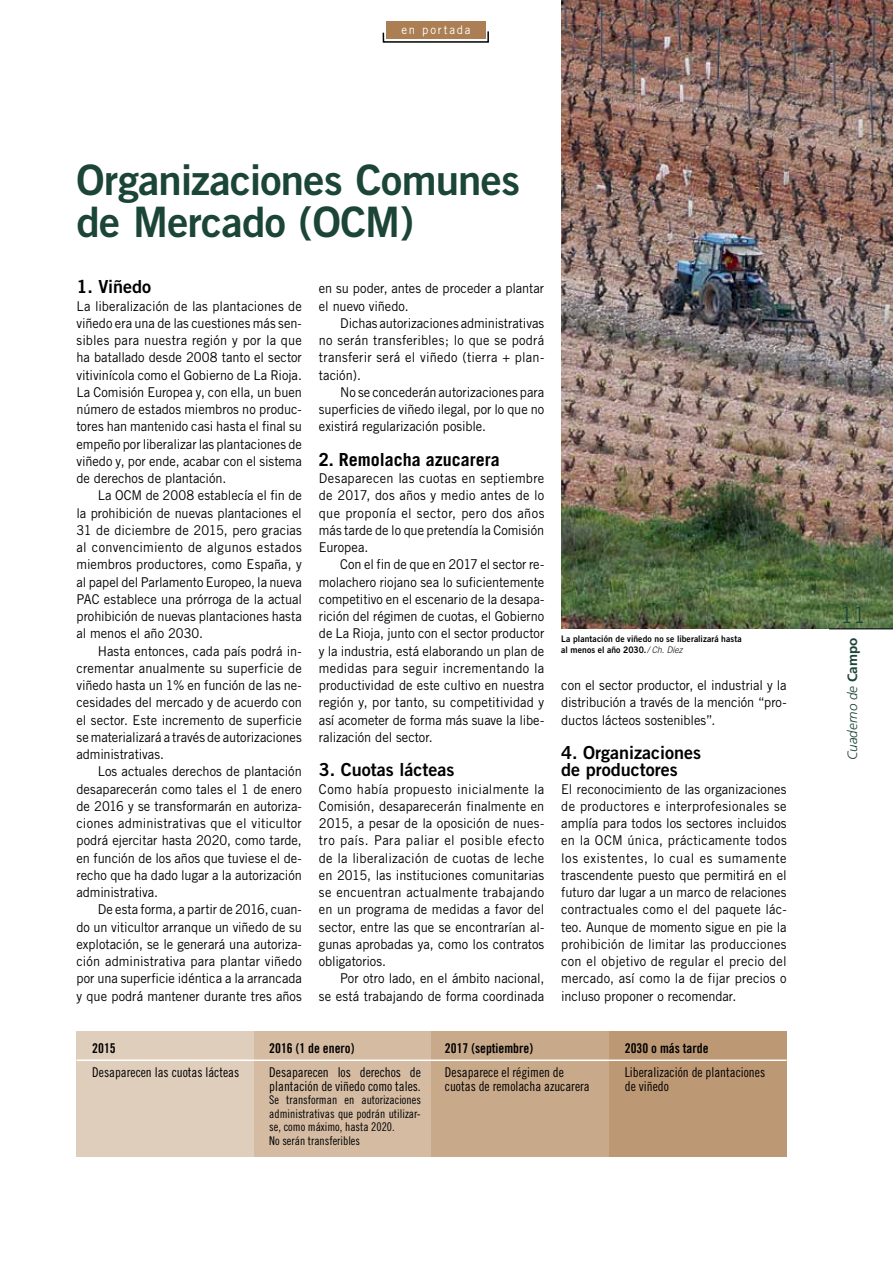
<style>
.page{position:relative;width:893px;height:1263px;background:#fff}
.page>*{position:absolute;margin:0;border:0;box-sizing:border-box;transform-origin:0 0}
.t1{font:42px/42px "Trade Gothic Bold Two";letter-spacing:-.015em;color:#1b4536}
.t2{font:300 22.5px "Trade Gothic";color:#1c4535}
.t3{font:18px/17.2px "Trade Gothic Bold Two";color:#000}
.t4{font:700 18px "Trade Gothic";color:#000}
.t5{font:13.5px/17.2px "Trade Gothic";color:#000;text-align:justify;scale:.95 1}
.t6{font:13.5px/13.5px "Trade Gothic Cond Eighteen";color:#000}
.t7{font:13.5px "Trade Gothic Bold Cond Twenty";color:#000}
.t8{font:italic 300 13.5px "Frutiger";color:#1c4535}
.t9{font:12px/13.5px "Trade Gothic Cond Eighteen";color:#000}
.t10{font:12px "Trade Gothic";letter-spacing:.155em;color:#fff;scale:.95 1}
.t11{font:9px/11.2px "Trade Gothic Bold Two";letter-spacing:.01em;color:#000;scale:.95 1}
.s1{font-family:"Trade Gothic";font-weight:300;font-style:italic}
.s2{font-weight:700;font-style:normal}
</style>
<div class="page">
<svg style="left:382px;top:30px;width:107px;height:13px"></svg>
<div style="left:386px;top:21px;width:99px;height:18px;background:#ab7e54"></div>
<div style="left:77px;top:1031px;width:177px;height:126px;background:#e0cebc"></div>
<div style="left:254px;top:1031px;width:178px;height:126px;background:#d4bba2"></div>
<div style="left:432px;top:1031px;width:177px;height:126px;background:#c8a98a"></div>
<div style="left:609px;top:1031px;width:178px;height:126px;background:#bd9874"></div>
<img style="left:561px;top:0;width:332px;height:628px">
<hr style="left:77px;top:1059px;width:710px;height:2px;background:#fff">
<hr style="left:829px;top:628px;width:64px;height:1px;background:#000">
<p class="t10" style="left:401px;top:23px;width:74px">en portada</p>
<h1 class="t1" style="left:77px;top:158px;width:445px">Organizaciones Comunes de Mercado (OCM)</h1>
<h3 class="t3" style="left:77px;top:278px;width:76px">1. Viñedo</h3>
<p class="t5" style="left:77px;top:297px;width:239px">La liberalización de las plantaciones de viñedo era una de las cuestiones más sen&shy;sibles para nuestra región y por la que ha batallado desde 2008 tanto el sector vitivinícola como el Gobierno de La Rioja.<br>La Comisión Europea y, con ella, un buen número de estados miembros no produc&shy;tores han mantenido casi hasta el final su empeño por liberalizar las plantaciones de viñedo y, por ende, acabar con el sistema de derechos de plantación.</p>
<p class="t5" style="left:77px;top:487px;width:239px;text-indent:21px">La OCM de 2008 establecía el fin de la prohibición de nuevas plantaciones el 31 de diciembre de 2015, pero gracias al convencimiento de algunos estados miembros productores, como España, y al papel del Parlamento Europeo, la nueva PAC establece una prórroga de la actual prohibición de nuevas plantaciones hasta al menos el año 2030.</p>
<p class="t5" style="left:77px;top:642px;width:239px;text-indent:21px">Hasta entonces, cada país podrá in&shy;crementar anualmente su superficie de viñedo hasta un 1% en función de las ne&shy;cesidades del mercado y de acuerdo con el sector. Este incremento de superficie se materializará a través de autorizaciones administrativas.</p>
<p class="t5" style="left:77px;top:763px;width:239px;text-indent:21px">Los actuales derechos de plantación desaparecerán como tales el 1 de enero de 2016 y se transformarán en autoriza&shy;ciones administrativas que el viticultor podrá ejercitar hasta 2020, como tarde, en función de los años que tuviese el de&shy;recho que ha dado lugar a la autorización administrativa.</p>
<p class="t5" style="left:77px;top:901px;width:239px;text-indent:21px">De esta forma, a partir de 2016, cuan&shy;do un viticultor arranque un viñedo de su explotación, se le generará una autoriza&shy;ción administrativa para plantar viñedo por una superficie idéntica a la arrancada y que podrá mantener durante tres años</p>
<p class="t5" style="left:319px;top:280px;width:239px">en su poder, antes de proceder a plantar el nuevo viñedo.</p>
<p class="t5" style="left:319px;top:314px;width:239px;text-indent:21px">Dichas autorizaciones administrativas no serán transferibles; lo que se podrá transferir será el viñedo (tierra + plan&shy;tación).</p>
<p class="t5" style="left:319px;top:383px;width:239px;text-indent:21px">No se concederán autorizaciones para superficies de viñedo ilegal, por lo que no existirá regularización posible.</p>
<h3 class="t4" style="left:319px;top:448px;width:183px">2. Remolacha azucarera</h3>
<p class="t5" style="left:319px;top:469px;width:239px">Desaparecen las cuotas en septiembre de 2017, dos años y medio antes de lo que proponía el sector, pero dos años más tarde de lo que pretendía la Comisión Europea.</p>
<p class="t5" style="left:319px;top:556px;width:239px;text-indent:21px">Con el fin de que en 2017 el sector re&shy;molachero riojano sea lo suficientemente competitivo en el escenario de la desapa&shy;rición del régimen de cuotas, el Gobierno de La Rioja, junto con el sector productor y la industria, está elaborando un plan de medidas para seguir incrementando la productividad de este cultivo en nuestra región y, por tanto, su competitividad y así acometer de forma más suave la libe&shy;ralización del sector.</p>
<h3 class="t3" style="left:319px;top:761px;width:137px">3. Cuotas lácteas</h3>
<p class="t5" style="left:319px;top:780px;width:239px">Como había propuesto inicialmente la Comisión, desaparecerán finalmente en 2015, a pesar de la oposición de nues&shy;tro país. Para paliar el posible efecto de la liberalización de cuotas de leche en 2015, las instituciones comunitarias se encuentran actualmente trabajando en un programa de medidas a favor del sector, entre las que se encontrarían al&shy;gunas aprobadas ya, como los contratos obligatorios.</p>
<p class="t5" style="left:319px;top:970px;width:239px;text-align:right">Por otro lado, en el ámbito nacional,<br>se está trabajando de forma coordinada</p>
<p class="t11" style="left:561px;top:633px;width:191px">La plantación de viñedo no se liberalizará hasta al menos el año 2030.<span class="s1">/ Ch. Díez</span></p>
<p class="t5" style="left:561px;top:676px;width:239px">con el sector productor, el industrial y la distribución a través de la mención “pro&shy;ductos lácteos sostenibles”.</p>
<h3 class="t3" style="left:561px;top:744px;width:141px">4. Organizaciones de productores</h3>
<p class="t5" style="left:561px;top:780px;width:239px">El reconocimiento de las organizaciones de productores e interprofesionales se amplía para todos los sectores incluidos en la OCM única, prácticamente todos los existentes, lo cual es sumamente trascendente puesto que permitirá en el futuro dar lugar a un marco de relaciones contractuales como el del paquete lác&shy;teo. Aunque de momento sigue en pie la prohibición de limitar las producciones con el objetivo de regular el precio del mercado, así como la de fijar precios o incluso proponer o recomendar.</p>
<p class="t7" style="left:92px;top:1040px;width:25px">2015</p>
<p class="t6" style="left:92px;top:1065px;width:148px">Desaparecen las cuotas lácteas</p>
<p class="t7" style="left:269px;top:1040px;width:87px">2016 (1 de enero)</p>
<p class="t6" style="left:269px;top:1065px;width:153px">Desaparecen los derechos de plantación de viñedo como tales.</p>
<p class="t9" style="left:269px;top:1093px;width:153px">Se transforman en autorizaciones administrativas que podrán utilizar&shy;se, como máximo, hasta 2020.<br>No serán transferibles</p>
<p class="t7" style="left:445px;top:1040px;width:90px">2017 (septiembre)</p>
<p class="t6" style="left:445px;top:1065px;width:146px">Desaparece el régimen de cuotas de remolacha azucarera</p>
<p class="t7" style="left:625px;top:1040px;width:85px">2030 o más tarde</p>
<p class="t6" style="left:625px;top:1065px;width:142px">Liberalización de plantaciones de viñedo</p>
<h2 class="t2" style="left:840px;top:601px;width:27px">11</h2>
<p class="t8" style="left:845px;top:760px;width:124px;rotate:-90deg">Cuaderno de <span class="s2">Campo</span></p>
</div>
